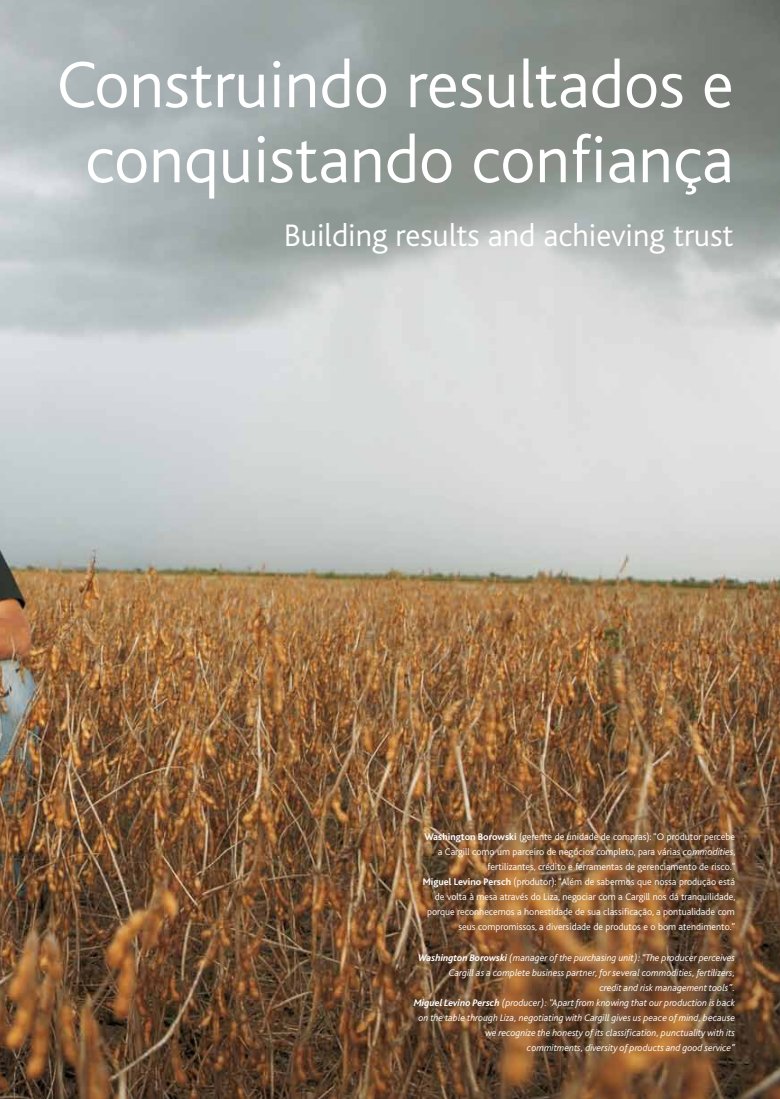
<style>
.page{position:relative;width:780px;height:1099px;background:#fff}
.page>*{position:absolute;margin:0;border:0;box-sizing:border-box;transform-origin:0 0}
.t1{font:300 68.75px/75px "Bliss";color:#fff;text-align:center}
.t2{font:300 32.5px "Bliss";color:#fff}
.t3{font:300 10px/15px "Bliss";color:#fff;text-align:right}
.t4{font:italic 300 10px/15px "Bliss";color:#fff;text-align:right}
.s1{font-weight:700}
.s2{font-style:italic}
</style>
<div class="page">
<img style="left:0;top:0;width:780px;height:1098px">
<h1 class="t1" style="left:57px;top:48px;width:678px">Construindo resultados e conquistando confiança</h1>
<h2 class="t2" style="left:284px;top:219px;width:451px">Building results and achieving trust</h2>
<p class="t3" style="left:423px;top:829px;width:314px"><span class="s1">Washington Borowski</span> (gerente de unidade de compras): “O produtor percebe a Cargill como um parceiro de negócios completo, para várias <span class="s2">commodities</span>, fertilizantes, crédito e ferramentas de gerenciamento de risco.”<br><span class="s1">Miguel Levino Persch</span> (produtor): “Além de sabermos que nossa produção está de volta à mesa através do Liza, negociar com a Cargill nos dá tranquilidade, porque reconhecemos a honestidade de sua classificação, a pontualidade com seus compromissos, a diversidade de produtos e o bom atendimento.”</p>
<p class="t4" style="left:414px;top:949px;width:323px"><span class="s1">Washington Borowski</span> (manager of the purchasing unit): “The producer perceives Cargill as a complete business partner, for several commodities, fertilizers,<br>credit and risk management tools”.<br><span class="s1">Miguel Levino Persch</span> (producer): “Apart from knowing that our production is back on the table through Liza, negotiating with Cargill gives us peace of mind, because we recognize the honesty of its classification, punctuality with its<br>commitments, diversity of products and good service”</p>
</div>
